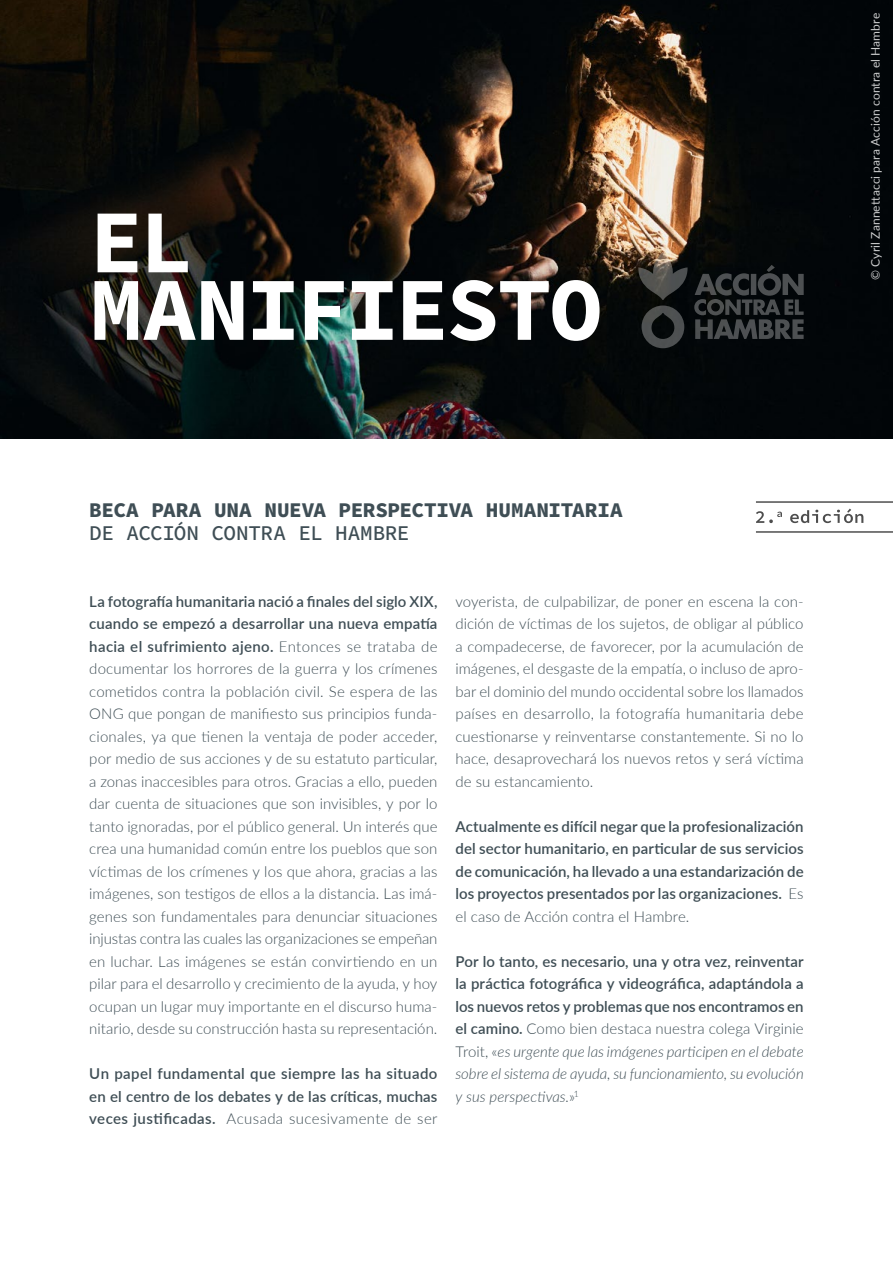
<style>
.page{position:relative;width:893px;height:1263px;background:#fff}
.page>*{position:absolute;margin:0;border:0;box-sizing:border-box;transform-origin:0 0}
.t1{font:700 90px/67.5px "Source Code Pro";letter-spacing:-.035em;color:#fff}
.t2{font:800 21px "Source Code Pro";letter-spacing:-.01em;color:#3f4e55}
.t3{font:500 21px "Source Code Pro";letter-spacing:-.02em;color:#3f4e55}
.t4{font:300 15px/22.5px "Lato";color:#3f4e55;text-align:justify}
.t5{font:600 15px/22.5px "Lato";letter-spacing:.005em;color:#3f4e55;text-align:justify}
.t6{font:12px "Lato";letter-spacing:.015em;color:#fff}
.s1{font-weight:600}
.s2{font-weight:300}
.s3{font-weight:300;font-style:italic}
</style>
<div class="page">
<img style="left:0;top:0;width:893px;height:439px">
<svg style="left:638px;top:252px;width:49px;height:96px"></svg>
<svg style="left:694px;top:265px;width:110px;height:74px"></svg>
<svg style="left:756px;top:511px;width:26px;height:12px"></svg>
<svg style="left:790px;top:509px;width:73px;height:14px"></svg>
<hr style="left:756px;top:501px;width:137px;height:2px;background:#000">
<hr style="left:756px;top:531px;width:137px;height:2px;background:#000">
<h1 class="t1" style="left:89px;top:211px;width:515px">EL<br>MANIFIESTO</h1>
<h2 class="t2" style="left:89px;top:495px;width:535px">BECA PARA UNA NUEVA PERSPECTIVA HUMANITARIA</h2>
<h2 class="t3" style="left:89px;top:517px;width:322px">DE ACCIÓN CONTRA EL HAMBRE</h2>
<p class="t4" style="left:89px;top:590px;width:350px"><span class="s1">La fotografía humanitaria nació a finales del siglo XIX, cuando se empezó a desarrollar una nueva empatía hacia el sufrimiento ajeno.</span> Entonces se trataba de documentar los horrores de la guerra y los crímenes cometidos contra la población civil. Se espera de las ONG que pongan de manifiesto sus principios funda&shy;cionales, ya que tienen la ventaja de poder acceder, por medio de sus acciones y de su estatuto particular, a zonas inaccesibles para otros. Gracias a ello, pueden dar cuenta de situaciones que son invisibles, y por lo tanto ignoradas, por el público general. Un interés que crea una humanidad común entre los pueblos que son víctimas de los crímenes y los que ahora, gracias a las imágenes, son testigos de ellos a la distancia. Las imá&shy;genes son fundamentales para denunciar situaciones injustas contra las cuales las organizaciones se empeñan en luchar. Las imágenes se están convirtiendo en un pilar para el desarrollo y crecimiento de la ayuda, y hoy ocupan un lugar muy importante en el discurso huma&shy;nitario, desde su construcción hasta su representación.</p>
<p class="t5" style="left:89px;top:1062px;width:350px">Un papel fundamental que siempre las ha situado en el centro de los debates y de las críticas, muchas veces justificadas. <span class="s2">Acusada sucesivamente de ser</span></p>
<p class="t4" style="left:455px;top:590px;width:350px">voyerista, de culpabilizar, de poner en escena la con&shy;dición de víctimas de los sujetos, de obligar al público a compadecerse, de favorecer, por la acumulación de imágenes, el desgaste de la empatía, o incluso de apro&shy;bar el dominio del mundo occidental sobre los llamados países en desarrollo, la fotografía humanitaria debe cuestionarse y reinventarse constantemente. Si no lo hace, desaprovechará los nuevos retos y será víctima de su estancamiento.</p>
<p class="t5" style="left:455px;top:814px;width:350px">Actualmente es difícil negar que la profesionalización del sector humanitario, en particular de sus servicios de comunicación, ha llevado a una estandarización de los proyectos presentados por las organizaciones. <span class="s2">Es el caso de Acción contra el Hambre.</span></p>
<p class="t5" style="left:455px;top:949px;width:350px">Por lo tanto, es necesario, una y otra vez, reinventar la práctica fotográfica y videográfica, adaptándola a los nuevos retos y problemas que nos encontramos en el camino. <span class="s2">Como bien destaca nuestra colega Virginie Troit, «</span><span class="s3">es urgente que las imágenes participen en el debate sobre el sistema de ayuda, su funcionamiento, su evolución y sus perspectivas.</span><span class="s2">»</span><sup>1</sup></p>
<p class="t6" style="left:867px;top:280px;width:269px;rotate:-90deg">© Cyril Zannettacci para Acción contra el Hambre</p>
</div>
